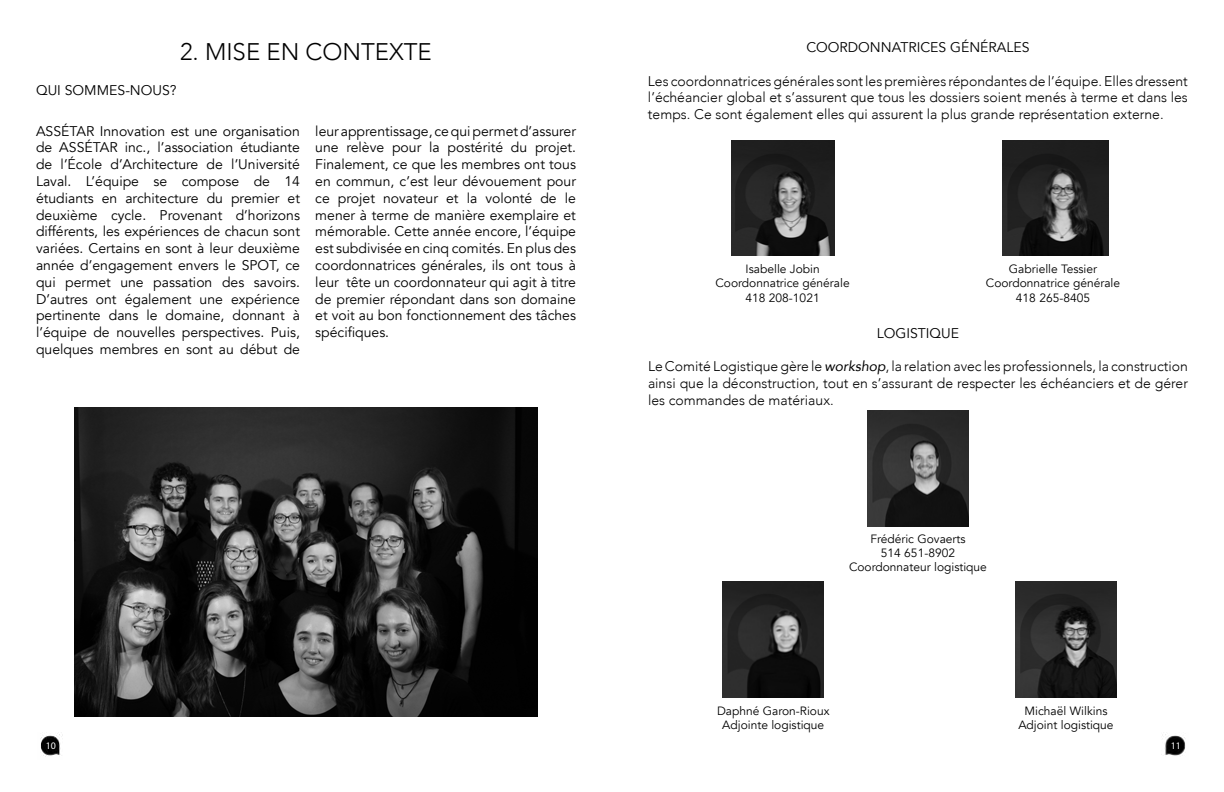
<style>
.page{position:relative;width:1224px;height:792px;background:#fff}
.page>*{position:absolute;margin:0;border:0;box-sizing:border-box;transform-origin:0 0}
.t1{font:300 24px "Avenir";color:#000}
.t2{font:14px/16.8px "Avenir";color:#000;text-align:justify}
.t3{font:300 14px/16.8px "Avenir";color:#000;text-align:justify}
.t4{font:12px/14.4px "Avenir";color:#000;text-align:center}
.t5{font:10px "Myriad Pro";color:#fff}
.s1{font-weight:400;font-style:italic}
</style>
<div class="page">
<img style="left:1162px;top:734px;width:24px;height:22px">
<img style="left:40px;top:734px;width:23px;height:23px">
<img style="left:75px;top:408px;width:462px;height:309px">
<img style="left:731px;top:140px;width:103px;height:116px">
<img style="left:1003px;top:140px;width:105px;height:116px">
<img style="left:868px;top:411px;width:100px;height:115px">
<img style="left:723px;top:582px;width:101px;height:115px">
<img style="left:1016px;top:582px;width:100px;height:115px">
<h1 class="t1" style="left:180px;top:38px;width:253px">2. MISE EN CONTEXTE</h1>
<p class="t2" style="left:36px;top:82px;width:142px">QUI SOMMES-NOUS?</p>
<p class="t2" style="left:36px;top:123px;width:266px">ASSÉTAR Innovation est une organisation de ASSÉTAR inc., l’association étudiante de l’École d’Architecture de l’Université Laval. L’équipe se compose de 14 étudiants en architecture du premier et deuxième cycle. Provenant d’horizons différents, les expériences de chacun sont variées. Certains en sont à leur deuxième année d’engagement envers le SPOT, ce qui permet une passation des savoirs.<br>D’autres ont également une expérience pertinente dans le domaine, donnant à l’équipe de nouvelles perspectives. Puis, quelques membres en sont au début de</p>
<p class="t2" style="left:315px;top:123px;width:262px">leur apprentissage, ce qui permet d’assurer une relève pour la postérité du projet.<br>Finalement, ce que les membres ont tous en commun, c’est leur dévouement pour ce projet novateur et la volonté de le mener à terme de manière exemplaire et mémorable. Cette année encore, l’équipe est subdivisée en cinq comités. En plus des coordonnatrices générales, ils ont tous à leur tête un coordonnateur qui agit à titre de premier répondant dans son domaine et voit au bon fonctionnement des tâches spécifiques.</p>
<p class="t2" style="left:806px;top:39px;width:225px">COORDONNATRICES GÉNÉRALES</p>
<p class="t3" style="left:648px;top:72px;width:541px">Les coordonnatrices générales sont les premières répondantes de l’équipe. Elles dressent l’échéancier global et s’assurent que tous les dossiers soient menés à terme et dans les temps. Ce sont également elles qui assurent la plus grande représentation externe.</p>
<p class="t4" style="left:716px;top:262px;width:136px">Isabelle Jobin<br>Coordonnatrice générale<br>418 208-1021</p>
<p class="t4" style="left:986px;top:262px;width:136px">Gabrielle Tessier<br>Coordonnatrice générale<br>418 265-8405</p>
<p class="t2" style="left:877px;top:325px;width:84px">LOGISTIQUE</p>
<p class="t3" style="left:648px;top:358px;width:542px">Le Comité Logistique gère le <span class="s1">workshop</span>, la relation avec les professionnels, la construction ainsi que la déconstruction, tout en s’assurant de respecter les échéanciers et de gérer les commandes de matériaux.</p>
<p class="t4" style="left:849px;top:531px;width:139px">Frédéric Govaerts<br>514 651-8902<br>Coordonnateur logistique</p>
<p class="t4" style="left:717px;top:704px;width:114px">Daphné Garon-Rioux<br>Adjointe logistique</p>
<p class="t4" style="left:1018px;top:704px;width:97px">Michaël Wilkins<br>Adjoint logistique</p>
<p class="t5" style="left:46px;top:740px;width:12px">10</p>
<p class="t5" style="left:1171px;top:740px;width:12px">11</p>
</div>
